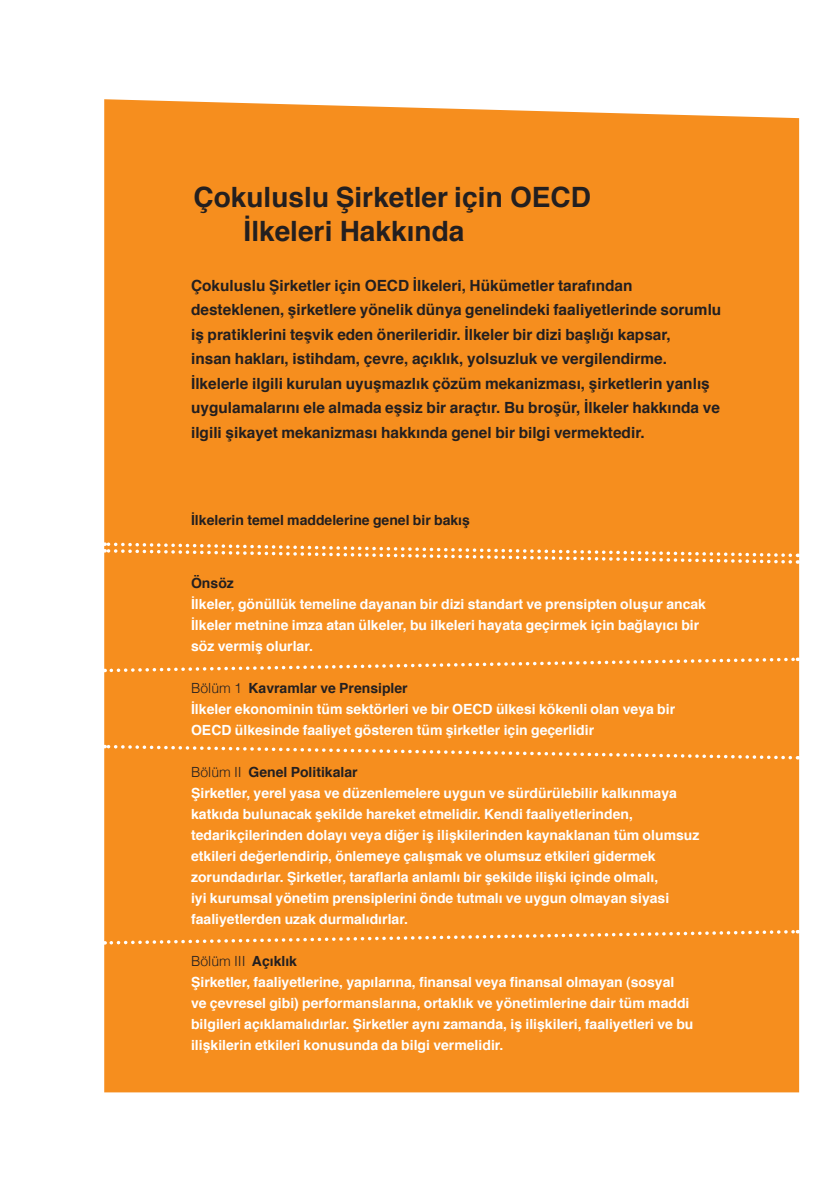
<style>
.page{position:relative;width:819px;height:1191px;background:#fff}
.page>*{position:absolute;margin:0;border:0;box-sizing:border-box;transform-origin:0 0}
.t1{font:700 28px/33.6px "Helvetica";color:#231f20}
.t2{font:700 15.4px/24.5px "Helvetica";color:#231f20}
.t3{font:700 14px/21px "Helvetica";color:#fff}
.t4{font:700 14px "Helvetica";color:#231f20}
.s1{font-weight:300;color:#231f20}
.s2{color:#231f20}
</style>
<div class="page">
<div style="left:104px;top:99px;width:695px;height:993px;background:#f68e1e"></div>
<svg style="left:104px;top:928px;width:694px;height:18px;background:#f6962e"></svg>
<svg style="left:104px;top:656px;width:694px;height:18px;background:#f6962e"></svg>
<svg style="left:104px;top:743px;width:694px;height:18px;background:#f6962e"></svg>
<svg style="left:104px;top:540px;width:694px;height:25px;background:#f69935"></svg>
<h1 class="t1" style="left:243px;top:181px;width:349px;text-indent:-50px">Çokuluslu Şirketler için OECD<br>İlkeleri Hakkında</h1>
<p class="t2" style="left:191px;top:273px;width:531px">Çokuluslu Şirketler için OECD İlkeleri, Hükümetler tarafından desteklenen, şirketlere yönelik dünya genelindeki faaliyetlerinde sorumlu iş pratiklerini teşvik eden önerileridir. İlkeler bir dizi başlığı kapsar,<br>insan hakları, istihdam, çevre, açıklık, yolsuzluk ve vergilendirme.<br>İlkelerle ilgili kurulan uyuşmazlık çözüm mekanizması, şirketlerin yanlış uygulamalarını ele almada eşsiz bir araçtır. Bu broşür, İlkeler hakkında ve ilgili şikayet mekanizması hakkında genel bir bilgi vermektedir.</p>
<p class="t4" style="left:191px;top:509px;width:280px">İlkelerin temel maddelerine genel bir bakış</p>
<p class="t4" style="left:191px;top:572px;width:44px">Önsöz</p>
<p class="t3" style="left:191px;top:594px;width:516px">İlkeler, gönüllük temeline dayanan bir dizi standart ve prensipten oluşur ancak<br>İlkeler metnine imza atan ülkeler, bu ilkeleri hayata geçirmek için bağlayıcı bir söz vermiş olurlar.</p>
<p class="t3" style="left:191px;top:678px;width:485px"><span class="s1">Bölüm 1</span> <span class="s2">Kavramlar ve Prensipler<br></span>İlkeler ekonominin tüm sektörleri ve bir OECD ülkesi kökenli olan veya bir<br>OECD ülkesinde faaliyet gösteren tüm şirketler için geçerlidir</p>
<p class="t3" style="left:191px;top:762px;width:510px"><span class="s1">Bölüm II</span> <span class="s2">Genel Politikalar<br></span>Şirketler, yerel yasa ve düzenlemelere uygun ve sürdürülebilir kalkınmaya katkıda bulunacak şekilde hareket etmelidir. Kendi faaliyetlerinden, tedarikçilerinden dolayı veya diğer iş ilişkilerinden kaynaklanan tüm olumsuz etkileri değerlendirip, önlemeye çalışmak ve olumsuz etkileri gidermek zorundadırlar. Şirketler, taraflarla anlamlı bir şekilde ilişki içinde olmalı,<br>iyi kurumsal yönetim prensiplerini önde tutmalı ve uygun olmayan siyasi faaliyetlerden uzak durmalıdırlar.</p>
<p class="t3" style="left:191px;top:951px;width:504px"><span class="s1">Bölüm III</span> <span class="s2">Açıklık<br></span>Şirketler, faaliyetlerine, yapılarına, finansal veya finansal olmayan (sosyal<br>ve çevresel gibi) performanslarına, ortaklık ve yönetimlerine dair tüm maddi bilgileri açıklamalıdırlar. Şirketler aynı zamanda, iş ilişkileri, faaliyetleri ve bu ilişkilerin etkileri konusunda da bilgi vermelidir.</p>
</div>
